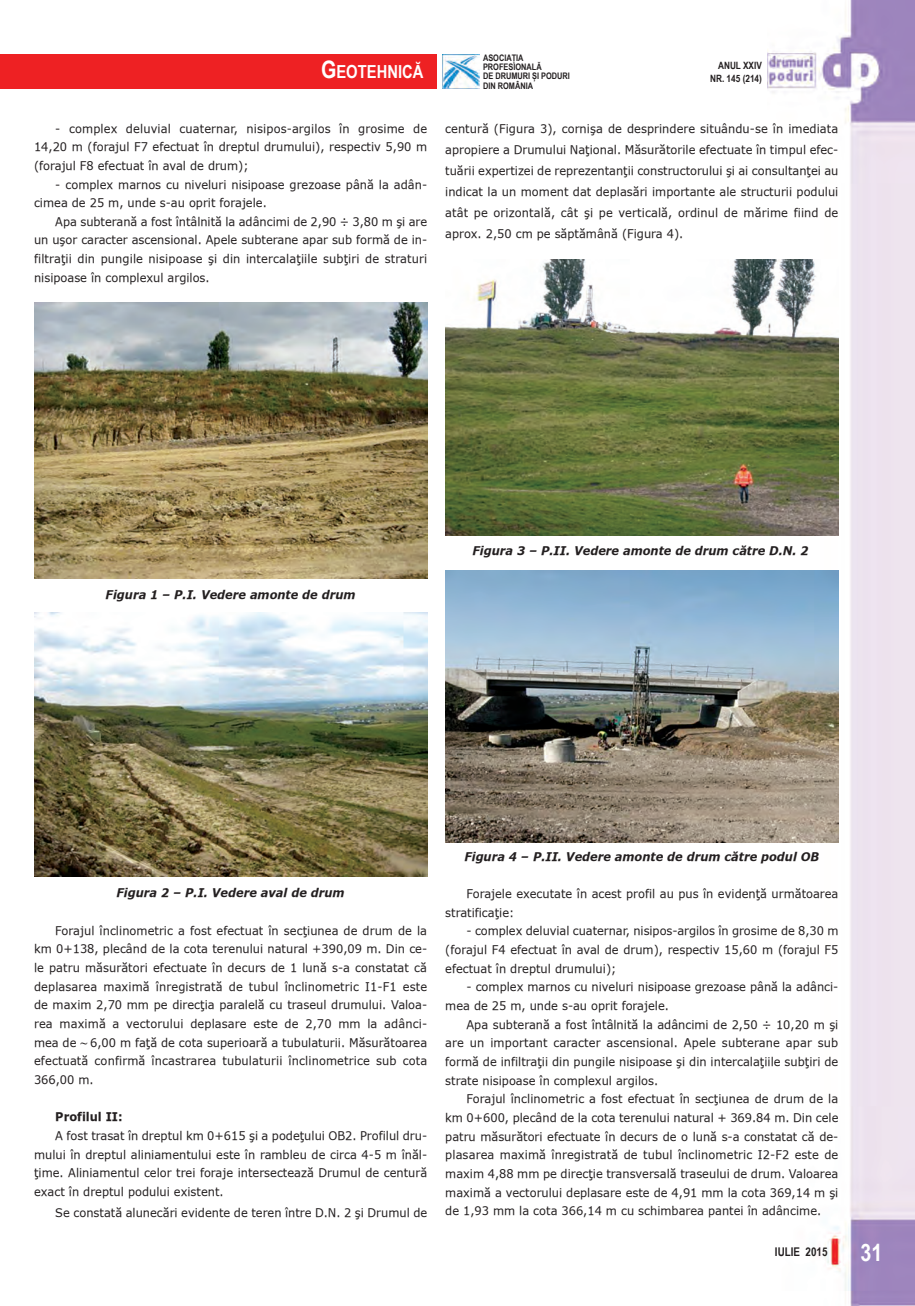
<style>
.page{position:relative;width:915px;height:1306px;background:#fff}
.page>*{position:absolute;margin:0;border:0;box-sizing:border-box;transform-origin:0 0}
.t1{font:700 24px "Arial Narrow";color:#fff}
.t2{font:700 18px "Arial Narrow";color:#fff}
.t3{font:12px/18.6px "Verdana Rom";color:#231f20;text-align:justify;scale:.95 1}
.t4{font:italic 700 12px "Verdana Rom";color:#231f20;scale:.95 1}
.t5{font:700 12px "Verdana Rom";color:#231f20;scale:.95 1}
.t6{font:700 12px "Arial Narrow";color:#231f20}
.t7{font:700 10.05px/13.4px "Arial Narrow";color:#231f20;text-align:right}
.t8{font:700 9px/9.1px "Arial Narrow";color:#231f20}
.s1{font-size:24px}
.s2{font-family:"Times New Roman";font-weight:700;font-size:13.5px}
</style>
<div class="page">
<img style="left:767px;top:0;width:147px;height:1305px">
<div style="left:0;top:55px;width:436px;height:34px;background:#ee2123"></div>
<img style="left:443px;top:55px;width:37px;height:34px">
<img style="left:34px;top:302px;width:393px;height:276px">
<img style="left:445px;top:260px;width:393px;height:276px">
<img style="left:445px;top:570px;width:393px;height:272px">
<img style="left:34px;top:613px;width:393px;height:263px">
<p class="t8" style="left:483px;top:53px;width:88px">ASOCIAȚIA<br>PROFESIONALĂ<br>DE DRUMURI ȘI PODURI<br>DIN ROMÂNIA</p>
<h2 class="t2" style="left:321px;top:61px;width:104px"><span class="s1">G</span>EOtEHNICĂ</h2>
<p class="t7" style="left:710px;top:58px;width:53px">ANUL XXIV<br>NR. 145 (214)</p>
<p class="t3" style="left:34px;top:118px;width:415px;text-indent:21px">- complex deluvial cuaternar, nisipos-argilos în grosime de 14,20 m (forajul F7 efectuat în dreptul drumului), respectiv 5,90 m (forajul F8 efectuat în aval de drum);</p>
<p class="t3" style="left:34px;top:174px;width:415px;text-indent:21px">- complex marnos cu niveluri nisipoase grezoase până la adân&shy;cimea de 25 m, unde s-au oprit forajele.</p>
<p class="t3" style="left:34px;top:212px;width:415px;text-indent:21px">Apa subterană a fost întâlnită la adâncimi de 2,90 ÷ 3,80 m şi are un uşor caracter ascensional. Apele subterane apar sub formă de in&shy;filtraţii din pungile nisipoase şi din intercalaţiile subţiri de straturi nisipoase în complexul argilos.</p>
<p class="t3" style="left:445px;top:117px;width:415px;line-height:21px">centură (Figura 3), cornişa de desprindere situându-se în imediata apropiere a Drumului Naţional. Măsurătorile efectuate în timpul efec&shy;tuării expertizei de reprezentanţii constructorului şi ai consultanţei au indicat la un moment dat deplasări importante ale structurii podului atât pe orizontală, cât şi pe verticală, ordinul de mărime fiind de aprox. 2,50 cm pe săptămână (Figura 4).</p>
<p class="t4" style="left:106px;top:587px;width:264px">Figura 1 – P.I. Vedere amonte de drum</p>
<p class="t4" style="left:472px;top:542px;width:355px">Figura 3 – P.II. Vedere amonte de drum către D.N. 2</p>
<p class="t4" style="left:116px;top:885px;width:241px">Figura 2 – P.I. Vedere aval de drum</p>
<p class="t3" style="left:34px;top:920px;width:415px;text-indent:21px">Forajul înclinometric a fost efectuat în secţiunea de drum de la km 0+138, plecând de la cota terenului natural +390,09 m. Din ce&shy;le patru măsurători efectuate în decurs de 1 lună s-a constatat că deplasarea maximă înregistrată de tubul \nclinometric I1-F1 este de maxim 2,70 mm pe direcţia paralelă cu traseul drumului. Valoa&shy;rea maximă a vectorului deplasare este de 2,70 mm la adânci&shy;mea de <span class="s2">~</span> 6,00 m faţă de cota superioară a tubulaturii. Măsurătoarea efectuată confirmă încastrarea tubulaturii înclinometrice sub cota 366,00 m.</p>
<p class="t5" style="left:55px;top:1109px;width:72px">Profilul II:</p>
<p class="t3" style="left:34px;top:1125px;width:415px;text-indent:21px">A fost trasat în dreptul km 0+615 şi a podeţului OB2. Profilul dru&shy;mului în dreptul aliniamentului este în rambleu de circa 4-5 m înăl&shy;ţime. Aliniamentul celor trei foraje intersectează Drumul de centură exact în dreptul podului existent.</p>
<p class="t3" style="left:55px;top:1202px;width:393px">Se constată alunecări evidente de teren între D.N. 2 şi Drumul de</p>
<p class="t4" style="left:464px;top:848px;width:375px">Figura 4 – P.II. Vedere amonte de drum către podul OB</p>
<p class="t3" style="left:445px;top:884px;width:415px;text-indent:21px">Forajele executate în acest profil au pus în evidenţă următoarea stratificaţie:</p>
<p class="t3" style="left:445px;top:921px;width:415px;text-indent:21px">- complex deluvial cuaternar, nisipos-argilos în grosime de 8,30 m (forajul F4 efectuat în aval de drum), respectiv 15,60 m (forajul F5 efectuat în dreptul drumului);</p>
<p class="t3" style="left:445px;top:977px;width:415px;text-indent:21px">- complex marnos cu niveluri nisipoase grezoase până la adânci&shy;mea de 25 m, unde s-au oprit forajele.</p>
<p class="t3" style="left:445px;top:1014px;width:415px;text-indent:21px">Apa subterană a fost întâlnită la adâncimi de 2,50 ÷ 10,20 m şi are un important caracter ascensional. Apele subterane apar sub formă de infiltraţii din pungile nisipoase şi din intercalaţiile subţiri de strate nisipoase în complexul argilos.</p>
<p class="t3" style="left:445px;top:1089px;width:415px;text-indent:21px">Forajul înclinometric a fost efectuat în secţiunea de drum de la km 0+600, plecând de la cota terenului natural + 369.84 m. Din cele patru măsurători efectuate în decurs de o lună s-a constatat că de&shy;plasarea maximă înregistrată de tubul \nclinometric I2-F2 este de maxim 4,88 mm pe direcţie transversală traseului de drum. Valoarea maximă a vectorului deplasare este de 4,91 mm la cota 369,14 m şi de 1,93 mm la cota 366,14 m cu schimbarea pantei în adâncime.</p>
<p class="t6" style="left:774px;top:1245px;width:54px">IULIE 2015</p>
<h1 class="t1" style="left:860px;top:1238px;width:23px">31</h1>
</div>
